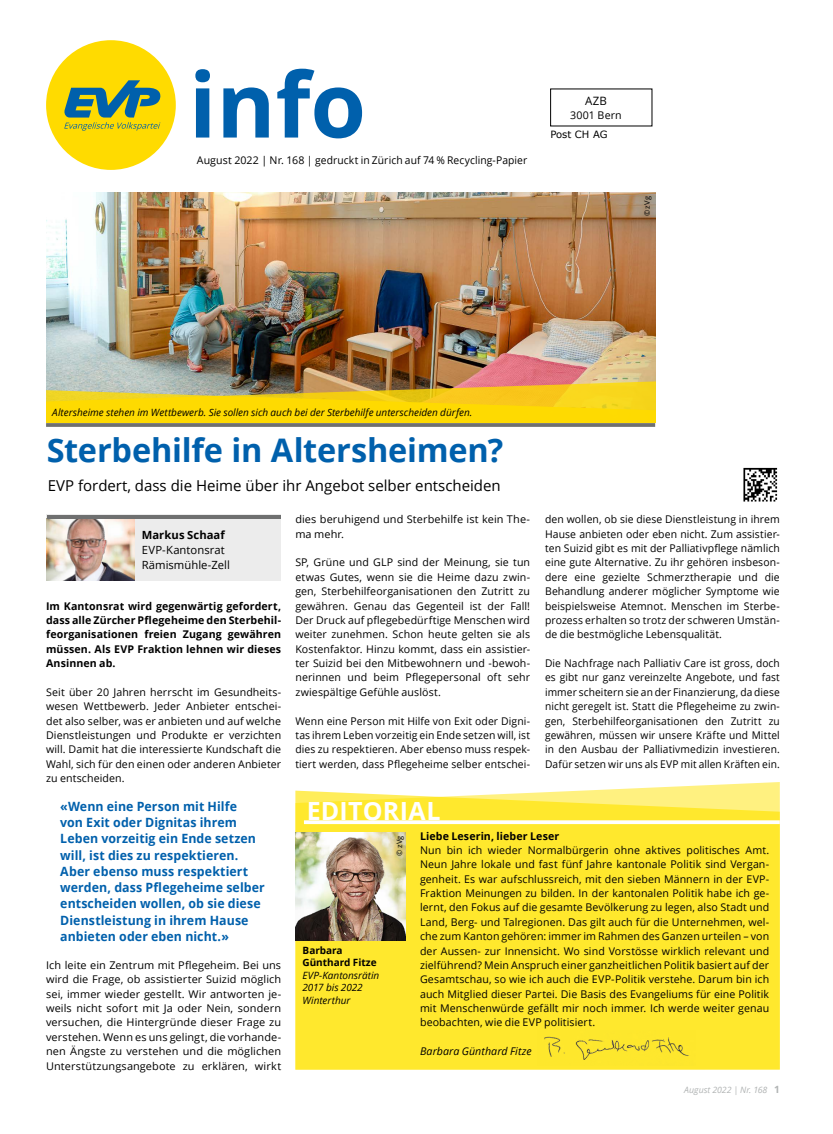
<style>
.page{position:relative;width:833px;height:1134px;background:#fff}
.page>*{position:absolute;margin:0;border:0;box-sizing:border-box;transform-origin:0 0}
.t1{font:700 90px "Open Sans";color:#0060ac}
.t2{font:700 32.5px "Open Sans";letter-spacing:-.005em;color:#0060ac}
.t3{font:700 25px "Open Sans";letter-spacing:.01em;color:#fff}
.t4{font:15px "Open Sans";color:#000}
.t5{font:700 12.75px/16.2px "Open Sans";letter-spacing:.005em;color:#0060ac}
.t6{font:11.5px "Open Sans";color:#000}
.t7{font:11.25px/15px "Open Sans";letter-spacing:.005em;color:#000}
.t8{font:700 11.25px "Open Sans";letter-spacing:.005em;color:#000}
.t9{font:10.62px/14.4px "Open Sans";letter-spacing:.01em;color:#000;text-align:justify}
.t10{font:10.62px/14.4px "Open Sans";letter-spacing:.01em;color:#000;text-align:justify;scale:.96 1}
.t11{font:700 10.62px/14.4px "Open Sans";letter-spacing:.01em;color:#000;text-align:justify}
.t12{font:italic 10.62px "Open Sans";letter-spacing:.01em;color:#000}
.t13{font:italic 10px/12.5px "Open Sans";color:#000}
.t14{font:700 10px/12.5px "Open Sans";color:#000}
.t15{font:10px "Verdana";color:#000}
.t16{font:italic 8.75px "Open Sans";color:#b1b4b4}
.t17{font:7.5px "Open Sans";letter-spacing:.02em;color:#000}
.s1{font-weight:700;font-style:normal;font-size:10px}
</style>
<div class="page">
<img style="left:295px;top:782px;width:485px;height:287px">
<div style="left:46px;top:515px;width:234px;height:66px;background:#ececec"></div>
<img style="left:46px;top:518px;width:88px;height:63px">
<hr style="left:47px;top:515px;width:233px;height:3px;background:#6f7070">
<svg style="left:304px;top:820px;width:476px;height:4px"></svg>
<svg style="left:46px;top:423px;width:609px;height:4px;background:#777878"></svg>
<img style="left:46px;top:193px;width:609px;height:188px">
<svg style="left:46px;top:381px;width:609px;height:42px;background:#e9c724"></svg>
<img style="left:295px;top:831px;width:111px;height:109px">
<img style="left:537px;top:1031px;width:158px;height:34px">
<img style="left:743px;top:467px;width:34px;height:35px">
<div style="left:46px;top:40px;width:130px;height:130px;background:#ffdb00;border-radius:50%"></div>
<svg style="left:64px;top:80px;width:97px;height:51px"></svg>
<h1 class="t1" style="left:189px;top:41px;width:179px">info</h1>
<p class="t9" style="left:197px;top:152px;width:332px">August 2022 | Nr. 168 | gedruckt in Zürich auf 74 % Recycling-Papier</p>
<p class="t6" style="left:585px;top:93px;width:23px">AZB</p>
<p class="t9" style="left:570px;top:107px;width:53px">3001 Bern</p>
<p class="t15" style="left:550px;top:128px;width:59px">Post CH AG</p>
<p class="t17" style="left:642px;top:216px;width:22px;rotate:-90deg">© zVg</p>
<p class="t13" style="left:52px;top:406px;width:421px">Altersheime stehen im Wettbewerb. Sie sollen sich auch bei der Sterbehilfe unterscheiden dürfen.</p>
<h2 class="t2" style="left:47px;top:428px;width:458px">Sterbehilfe in Altersheimen?</h2>
<h3 class="t4" style="left:48px;top:475px;width:454px">EVP fordert, dass die Heime über ihr Angebot selber entscheiden</h3>
<p class="t8" style="left:142px;top:527px;width:84px">Markus Schaaf</p>
<p class="t7" style="left:142px;top:542px;width:90px">EVP-Kantonsrat<br>Rämismühle-Zell</p>
<p class="t11" style="left:46px;top:598px;width:237px">Im Kantonsrat wird gegenwärtig gefordert, dass alle Zürcher Pflegeheime den Sterbehil&shy;feorganisationen freien Zugang gewähren müssen. Als EVP Fraktion lehnen wir dieses Ansinnen ab.</p>
<p class="t9" style="left:46px;top:684px;width:237px">Seit über 20 Jahren herrscht im Gesundheits&shy;wesen Wettbewerb. Jeder Anbieter entschei&shy;det also selber, was er anbieten und auf welche Dienstleistungen und Produkte er verzichten will. Damit hat die interessierte Kundschaft die Wahl, sich für den einen oder anderen Anbieter zu entscheiden.</p>
<p class="t5" style="left:60px;top:798px;width:206px">«Wenn eine Person mit Hilfe<br>von Exit oder Dignitas ihrem<br>Leben vorzeitig ein Ende setzen will, ist dies zu respektieren.<br>Aber ebenso muss respektiert werden, dass Pflegeheime selber entscheiden wollen, ob sie diese<br>Dienstleistung in ihrem Hause anbieten oder eben nicht.»</p>
<p class="t9" style="left:46px;top:957px;width:237px">Ich leite ein Zentrum mit Pflegeheim. Bei uns wird die Frage, ob assistierter Suizid möglich sei, immer wieder gestellt. Wir antworten je&shy;weils nicht sofort mit Ja oder Nein, sondern versuchen, die Hintergründe dieser Frage zu verstehen. Wenn es uns gelingt, die vorhande&shy;nen Ängste zu verstehen und die möglichen Unterstützungsangebote zu erklären, wirkt</p>
<p class="t9" style="left:295px;top:512px;width:236px">dies beruhigend und Sterbehilfe ist kein The&shy;ma mehr.</p>
<p class="t9" style="left:295px;top:555px;width:236px">SP, Grüne und GLP sind der Meinung, sie tun etwas Gutes, wenn sie die Heime dazu zwin&shy;gen, Sterbehilfeorganisationen den Zutritt zu gewähren. Genau das Gegenteil ist der Fall!<br>Der Druck auf pflegebedürftige Menschen wird weiter zunehmen. Schon heute gelten sie als Kostenfaktor. Hinzu kommt, dass ein assistier&shy;ter Suizid bei den Mitbewohnern und -bewoh&shy;nerinnen und beim Pflegepersonal oft sehr zwiespältige Gefühle auslöst.</p>
<p class="t9" style="left:295px;top:713px;width:236px">Wenn eine Person mit Hilfe von Exit oder Digni&shy;tas ihrem Leben vorzeitig ein Ende setzen will, ist dies zu respektieren. Aber ebenso muss respek&shy;tiert werden, dass Pflegeheime selber entschei-</p>
<h3 class="t3" style="left:307px;top:794px;width:135px">EDITORIAL</h3>
<p class="t9" style="left:545px;top:512px;width:236px">den wollen, ob sie diese Dienstleistung in ihrem Hause anbieten oder eben nicht. Zum assistier&shy;ten Suizid gibt es mit der Palliativpflege nämlich eine gute Alternative. Zu ihr gehören insbeson&shy;dere eine gezielte Schmerztherapie und die Behandlung anderer möglicher Symptome wie beispielsweise Atemnot. Menschen im Sterbe&shy;prozess erhalten so trotz der schweren Umstän&shy;de die bestmögliche Lebensqualität.</p>
<p class="t10" style="left:545px;top:656px;width:246px">Die Nachfrage nach Palliativ Care ist gross, doch es gibt nur ganz vereinzelte Angebote, und fast immer scheitern sie an der Finanzierung, da diese nicht geregelt ist. Statt die Pflegeheime zu zwin&shy;gen, Sterbehilfeorganisationen den Zutritt zu gewähren, müssen wir unsere Kräfte und Mittel in den Ausbau der Palliativmedizin investieren.<br>Dafür setzen wir uns als EVP mit allen Kräften ein.</p>
<p class="t14" style="left:302px;top:943px;width:76px">Barbara<br>Günthard Fitze</p>
<p class="t13" style="left:302px;top:968px;width:78px">EVP-Kantonsrätin<br>2017 bis 2022<br>Winterthur</p>
<p class="t17" style="left:394px;top:856px;width:22px;rotate:-90deg">© zVg</p>
<p class="t11" style="left:420px;top:828px;width:141px">Liebe Leserin, lieber Leser</p>
<p class="t9" style="left:420px;top:842px;width:351px">Nun bin ich wieder Normalbürgerin ohne aktives politisches Amt.<br>Neun Jahre lokale und fast fünf Jahre kantonale Politik sind Vergan&shy;genheit. Es war aufschlussreich, mit den sieben Männern in der EVP-Fraktion Meinungen zu bilden. In der kantonalen Politik habe ich ge&shy;lernt, den Fokus auf die gesamte Bevölkerung zu legen, also Stadt und Land, Berg- und Talregionen. Das gilt auch für die Unternehmen, wel&shy;che zum Kanton gehören: immer im Rahmen des Ganzen urteilen – von der Aussen- zur Innensicht. Wo sind Vorstösse wirklich relevant und zielführend? Mein Anspruch einer ganzheitlichen Politik basiert auf der Gesamtschau, so wie ich auch die EVP-Politik verstehe. Darum bin ich auch Mitglied dieser Partei. Die Basis des Evangeliums für eine Politik mit Menschenwürde gefällt mir noch immer. Ich werde weiter genau beobachten, wie die EVP politisiert.</p>
<p class="t12" style="left:420px;top:1044px;width:113px">Barbara Günthard Fitze</p>
<p class="t16" style="left:684px;top:1084px;width:97px">August 2022 | Nr. 168 <span class="s1">1</span></p>
</div>
